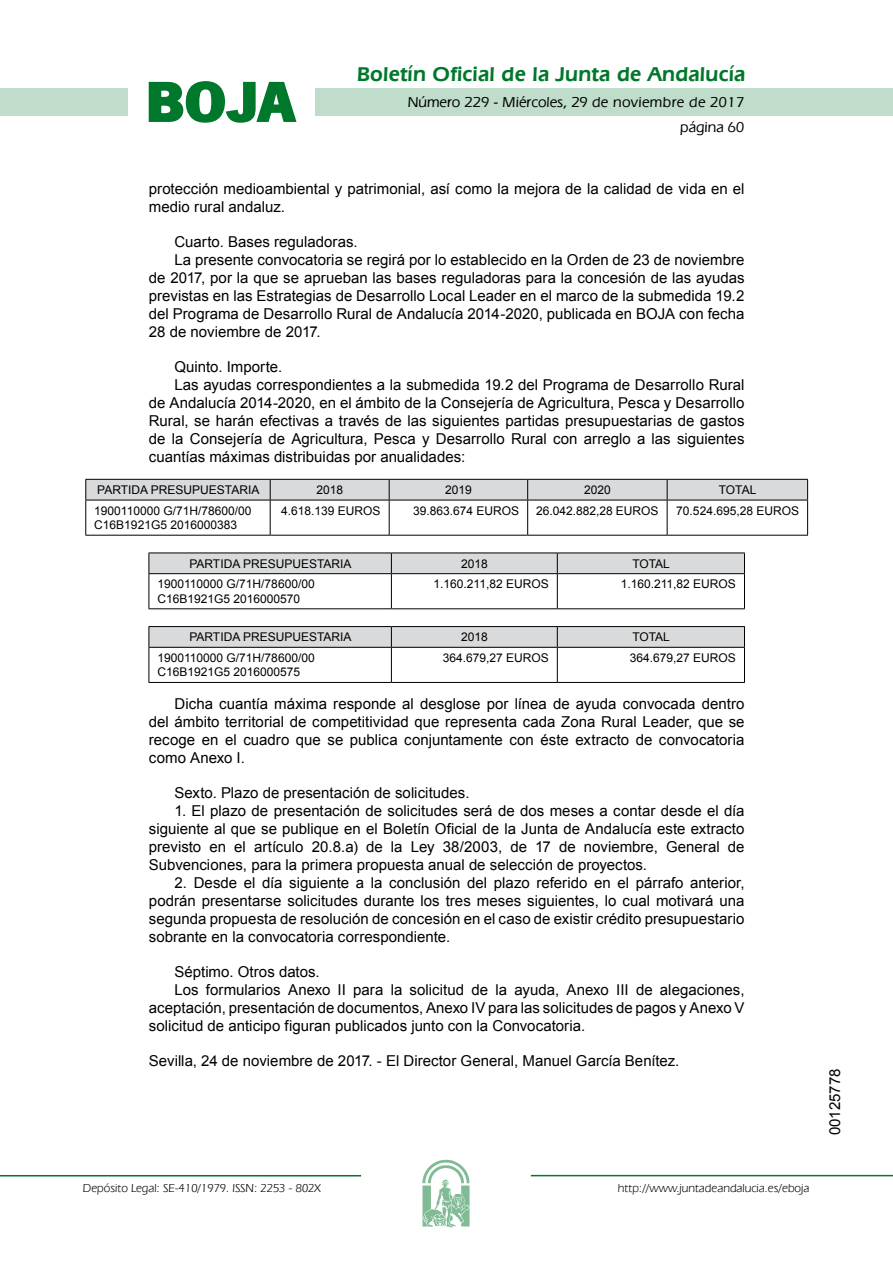
<style>
.page{position:relative;width:893px;height:1263px;background:#fff}
.page>*{position:absolute;margin:0;border:0;box-sizing:border-box;transform-origin:0 0}
.t1{font:700 57.75px "News Got T";color:#00782c;scale:1.14 1}
.t2{font:600 21px "Eras IT Cby BT";letter-spacing:.01em;color:#00782c}
.t3{font:15px/18px "Arial";color:#000;text-align:justify}
.t4{font:500 15px/24.5px "Eras IT Cby BT";color:#000;text-align:right}
.t5{font:12px/14.4px "Arial";color:#000}
.t6{font:12px "Eras IT Cby BT";color:#000}
</style>
<div class="page">
<div style="left:315px;top:88px;width:577px;height:28px;background:#bfddca"></div>
<div style="left:0;top:88px;width:128px;height:28px;background:#bfddca"></div>
<hr style="left:0;top:1175px;width:361px;height:2px;background:#00782c">
<svg style="left:422px;top:1159px;width:47px;height:68px"></svg>
<hr style="left:531px;top:1175px;width:361px;height:1px;background:#00782c">
<svg style="left:148px;top:81px;width:149px;height:42px"></svg>
<svg style="left:85px;top:479px;width:723px;height:21px;background:#cacbcc"></svg>
<hr style="left:85px;top:500px;width:185px;height:1px;background:#000">
<hr style="left:85px;top:500px;width:1px;height:35px;background:#000">
<hr style="left:270px;top:500px;width:119px;height:1px;background:#000">
<hr style="left:270px;top:500px;width:1px;height:35px;background:#000">
<hr style="left:389px;top:500px;width:138px;height:1px;background:#000">
<hr style="left:389px;top:500px;width:1px;height:35px;background:#000">
<hr style="left:527px;top:500px;width:140px;height:1px;background:#000">
<hr style="left:527px;top:500px;width:1px;height:35px;background:#000">
<hr style="left:667px;top:500px;width:141px;height:1px;background:#000">
<hr style="left:666px;top:500px;width:1px;height:35px;background:#000">
<hr style="left:807px;top:500px;width:1px;height:35px;background:#000">
<hr style="left:85px;top:535px;width:185px;height:1px;background:#000">
<hr style="left:270px;top:535px;width:119px;height:1px;background:#000">
<hr style="left:389px;top:535px;width:138px;height:1px;background:#000">
<hr style="left:527px;top:535px;width:140px;height:1px;background:#000">
<hr style="left:667px;top:535px;width:141px;height:1px;background:#000">
<div style="left:148px;top:553px;width:597px;height:21px;background:#d9dadb"></div>
<hr style="left:148px;top:573px;width:243px;height:1px;background:#000">
<hr style="left:148px;top:574px;width:1px;height:34px;background:#000">
<hr style="left:391px;top:573px;width:166px;height:1px;background:#000">
<hr style="left:391px;top:574px;width:1px;height:34px;background:#000">
<hr style="left:557px;top:573px;width:187px;height:1px;background:#000">
<hr style="left:557px;top:574px;width:1px;height:34px;background:#000">
<hr style="left:744px;top:574px;width:1px;height:34px;background:#000">
<hr style="left:148px;top:608px;width:243px;height:1px;background:#000">
<hr style="left:391px;top:608px;width:166px;height:1px;background:#000">
<hr style="left:557px;top:608px;width:187px;height:1px;background:#000">
<hr style="left:148px;top:626px;width:243px;height:1px;background:#000">
<hr style="left:391px;top:626px;width:166px;height:1px;background:#000">
<hr style="left:557px;top:626px;width:187px;height:1px;background:#000">
<svg style="left:148px;top:627px;width:597px;height:20px;background:#d4d5d6"></svg>
<hr style="left:148px;top:647px;width:243px;height:1px;background:#000">
<hr style="left:148px;top:648px;width:1px;height:34px;background:#000">
<hr style="left:391px;top:647px;width:166px;height:1px;background:#000">
<hr style="left:391px;top:648px;width:1px;height:34px;background:#000">
<hr style="left:557px;top:647px;width:187px;height:1px;background:#000">
<hr style="left:557px;top:648px;width:1px;height:34px;background:#000">
<hr style="left:744px;top:648px;width:1px;height:34px;background:#000">
<hr style="left:148px;top:682px;width:243px;height:1px;background:#000">
<hr style="left:391px;top:682px;width:166px;height:1px;background:#000">
<hr style="left:557px;top:682px;width:187px;height:1px;background:#000">
<h1 class="t1" style="left:145px;top:68px;width:133px">BOJA</h1>
<h2 class="t2" style="left:357px;top:62px;width:390px">Boletín Oficial de la Junta de Andalucía</h2>
<p class="t4" style="left:408px;top:90px;width:338px">Número 229 - Miércoles, 29 de noviembre de 2017 página 60</p>
<p class="t3" style="left:149px;top:180px;width:597px">protección medioambiental y patrimonial, así como la mejora de la calidad de vida en el medio rural andaluz.</p>
<p class="t3" style="left:174px;top:233px;width:185px">Cuarto. Bases reguladoras.</p>
<p class="t3" style="left:174px;top:251px;width:571px">La presente convocatoria se regirá por lo establecido en la Orden de 23 de noviembre</p>
<p class="t3" style="left:149px;top:269px;width:597px">de 2017, por la que se aprueban las bases reguladoras para la concesión de las ayudas</p>
<p class="t3" style="left:149px;top:287px;width:597px">previstas en las Estrategias de Desarrollo Local Leader en el marco de la submedida 19.2</p>
<p class="t3" style="left:149px;top:305px;width:597px">del Programa de Desarrollo Rural de Andalucía 2014-2020, publicada en BOJA con fecha</p>
<p class="t3" style="left:149px;top:323px;width:173px">28 de noviembre de 2017.</p>
<p class="t3" style="left:174px;top:358px;width:109px">Quinto. Importe.</p>
<p class="t3" style="left:174px;top:376px;width:571px">Las ayudas correspondientes a la submedida 19.2 del Programa de Desarrollo Rural</p>
<p class="t3" style="left:149px;top:394px;width:597px">de Andalucía 2014-2020, en el ámbito de la Consejería de Agricultura, Pesca y Desarrollo</p>
<p class="t3" style="left:149px;top:412px;width:597px">Rural, se harán efectivas a través de las siguientes partidas presupuestarias de gastos</p>
<p class="t3" style="left:149px;top:430px;width:597px">de la Consejería de Agricultura, Pesca y Desarrollo Rural con arreglo a las siguientes</p>
<p class="t3" style="left:149px;top:448px;width:318px">cuantías máximas distribuidas por anualidades:</p>
<p class="t5" style="left:97px;top:483px;width:164px">PARTIDA PRESUPUESTARIA</p>
<p class="t5" style="left:316px;top:483px;width:28px">2018</p>
<p class="t5" style="left:445px;top:483px;width:28px">2019</p>
<p class="t5" style="left:584px;top:483px;width:28px">2020</p>
<p class="t5" style="left:718px;top:483px;width:39px">TOTAL</p>
<p class="t5" style="left:94px;top:504px;width:159px">1900110000 G/71H/78600/00<br>C16B1921G5 2016000383</p>
<p class="t5" style="left:281px;top:504px;width:101px">4.618.139 EUROS</p>
<p class="t5" style="left:413px;top:504px;width:108px">39.863.674 EUROS</p>
<p class="t5" style="left:536px;top:504px;width:124px">26.042.882,28 EUROS</p>
<p class="t5" style="left:676px;top:504px;width:124px">70.524.695,28 EUROS</p>
<p class="t5" style="left:189px;top:556px;width:164px">PARTIDA PRESUPUESTARIA</p>
<p class="t5" style="left:461px;top:556px;width:28px">2018</p>
<p class="t5" style="left:632px;top:556px;width:39px">TOTAL</p>
<p class="t5" style="left:157px;top:577px;width:159px">1900110000 G/71H/78600/00<br>C16B1921G5 2016000570</p>
<p class="t5" style="left:433px;top:577px;width:117px">1.160.211,82 EUROS</p>
<p class="t5" style="left:620px;top:577px;width:117px">1.160.211,82 EUROS</p>
<p class="t5" style="left:189px;top:630px;width:164px">PARTIDA PRESUPUESTARIA</p>
<p class="t5" style="left:461px;top:630px;width:28px">2018</p>
<p class="t5" style="left:632px;top:630px;width:39px">TOTAL</p>
<p class="t5" style="left:157px;top:651px;width:159px">1900110000 G/71H/78600/00<br>C16B1921G5 2016000575</p>
<p class="t5" style="left:442px;top:651px;width:108px">364.679,27 EUROS</p>
<p class="t5" style="left:630px;top:651px;width:108px">364.679,27 EUROS</p>
<p class="t3" style="left:149px;top:695px;width:597px;text-indent:26px">Dicha cuantía máxima responde al desglose por línea de ayuda convocada dentro del ámbito territorial de competitividad que representa cada Zona Rural Leader, que se recoge en el cuadro que se publica conjuntamente con éste extracto de convocatoria como Anexo I.</p>
<p class="t3" style="left:174px;top:784px;width:296px">Sexto. Plazo de presentación de solicitudes.</p>
<p class="t3" style="left:149px;top:802px;width:597px;text-indent:26px">1. El plazo de presentación de solicitudes será de dos meses a contar desde el día siguiente al que se publique en el Boletín Oficial de la Junta de Andalucía este extracto previsto en el artículo 20.8.a) de la Ley 38/2003, de 17 de noviembre, General de Subvenciones, para la primera propuesta anual de selección de proyectos.</p>
<p class="t3" style="left:149px;top:874px;width:597px;text-indent:26px">2. Desde el día siguiente a la conclusión del plazo referido en el párrafo anterior, podrán presentarse solicitudes durante los tres meses siguientes, lo cual motivará una segunda propuesta de resolución de concesión en el caso de existir crédito presupuestario sobrante en la convocatoria correspondiente.</p>
<p class="t3" style="left:174px;top:963px;width:147px">Séptimo. Otros datos.</p>
<p class="t3" style="left:174px;top:981px;width:571px">Los formularios Anexo II para la solicitud de la ayuda, Anexo III de alegaciones,</p>
<p class="t3" style="left:149px;top:999px;width:597px">aceptación, presentación de documentos, Anexo IV para las solicitudes de pagos y Anexo V</p>
<p class="t3" style="left:149px;top:1017px;width:438px">solicitud de anticipo figuran publicados junto con la Convocatoria.</p>
<p class="t3" style="left:149px;top:1052px;width:532px">Sevilla, 24 de noviembre de 2017. - El Director General, Manuel García Benítez.</p>
<p class="t6" style="left:83px;top:1181px;width:239px">Depósito Legal: SE-410/1979. ISSN: 2253 - 802X</p>
<p class="t6" style="left:618px;top:1181px;width:193px">http://www.juntadeandalucia.es/eboja</p>
<p class="t3" style="left:826px;top:1135px;width:68px;rotate:-90deg">00125778</p>
</div>
